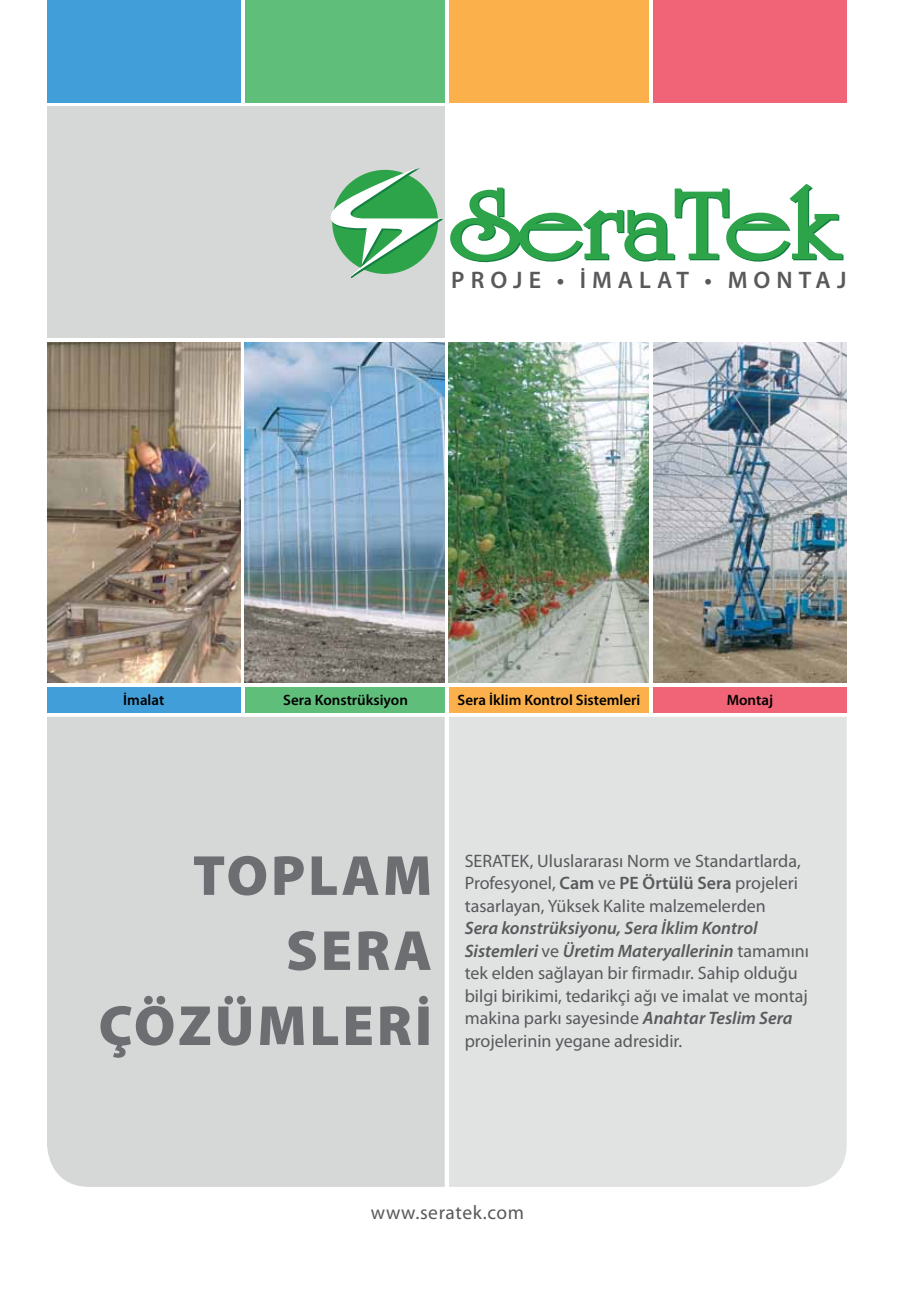
<style>
.page{position:relative;width:906px;height:1289px;background:#fff}
.page>*{position:absolute;margin:0;border:0;box-sizing:border-box;transform-origin:0 0}
.t1{font:900 57px/75px "Myriad Pro";letter-spacing:.05em;color:#6d6e71;text-align:right}
.t2{font:600 24px "Myriad Pro";letter-spacing:.25em;color:#58595b}
.t3{font:19.5px "Myriad Pro";letter-spacing:.03em;color:#58595b}
.t4{font:18px/22.5px "Myriad Pro";color:#58595b}
.t5{font:600 15px "Myriad Pro";color:#000}
.s1{font-weight:600}
.s2{font-weight:600;font-style:italic}
</style>
<div class="page">
<div style="left:47px;top:717px;width:398px;height:469px;background:#d6d7d7"></div>
<div style="left:47px;top:106px;width:398px;height:232px;background:#d6d7d7"></div>
<div style="left:449px;top:717px;width:397px;height:469px;background:#e1e2e2"></div>
<div style="left:47px;top:687px;width:193px;height:25px;background:#429ed8"></div>
<div style="left:245px;top:687px;width:200px;height:25px;background:#60be7b"></div>
<div style="left:449px;top:687px;width:200px;height:25px;background:#fbb04b"></div>
<img style="left:245px;top:342px;width:200px;height:340px">
<div style="left:653px;top:687px;width:193px;height:25px;background:#f16477"></div>
<div style="left:47px;top:0;width:193px;height:102px;background:#429ed8"></div>
<div style="left:245px;top:0;width:200px;height:102px;background:#60be7b"></div>
<div style="left:449px;top:0;width:200px;height:102px;background:#fbb04b"></div>
<div style="left:653px;top:0;width:193px;height:102px;background:#f16477"></div>
<img style="left:653px;top:342px;width:193px;height:340px">
<svg style="left:450px;top:184px;width:393px;height:79px"></svg>
<svg style="left:330px;top:169px;width:113px;height:109px"></svg>
<img style="left:47px;top:342px;width:193px;height:340px">
<img style="left:449px;top:342px;width:200px;height:340px">
<h2 class="t2" style="left:451px;top:264px;width:397px">PROJE • İMALAT • MONTAJ</h2>
<p class="t5" style="left:123px;top:690px;width:43px">İmalat</p>
<p class="t5" style="left:283px;top:690px;width:126px">Sera Konstrüksiyon</p>
<p class="t5" style="left:457px;top:690px;width:184px">Sera İklim Kontrol Sistemleri</p>
<p class="t5" style="left:726px;top:690px;width:48px">Montaj</p>
<h1 class="t1" style="left:99px;top:835px;width:335px">TOPLAM<br>SERA<br>ÇÖZÜMLERİ</h1>
<p class="t4" style="left:465px;top:849px;width:338px">SERATEK, Uluslararası Norm ve Standartlarda,<br>Profesyonel, <span class="s1">Cam</span> ve <span class="s1">PE Örtülü Sera</span> projeleri tasarlayan, Yüksek Kalite malzemelerden</p>
<p class="t4" style="left:465px;top:916px;width:346px"><span class="s2">Sera konstrüksiyonu, Sera İklim Kontrol Sistemleri</span> ve <span class="s2">Üretim Materyallerinin</span> tamamını tek elden sağlayan bir firmadır. Sahip olduğu bilgi birikimi, tedarikçi ağı ve imalat ve montaj makina parkı sayesinde <span class="s2">Anahtar Teslim Sera </span>projelerinin yegane adresidir.</p>
<p class="t3" style="left:371px;top:1199px;width:155px">www.seratek.com</p>
</div>
